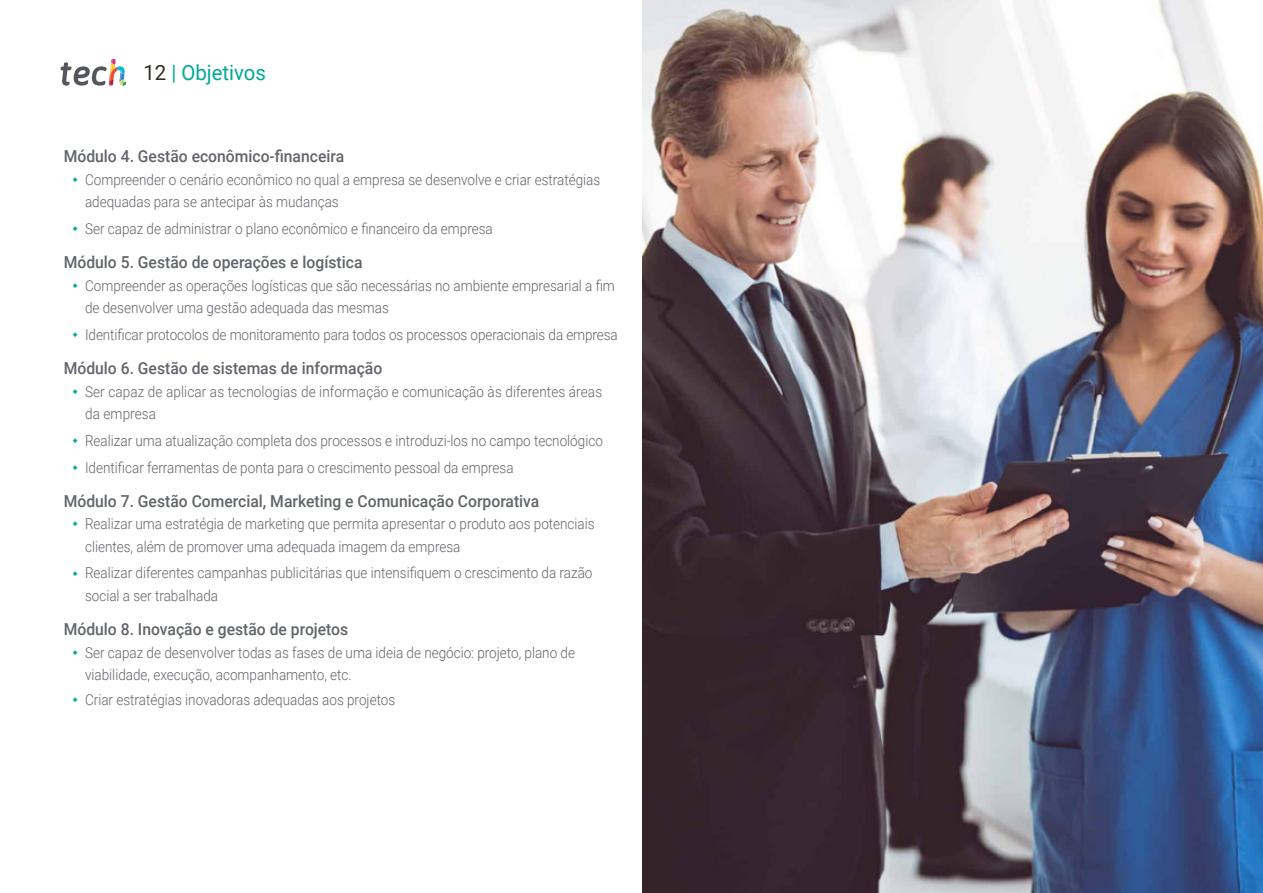
<style>
.page{position:relative;width:1263px;height:893px;background:#fff}
.page>*{position:absolute;margin:0;border:0;box-sizing:border-box;transform-origin:0 0}
.t1{font:21px "Roboto";color:#00a996}
.t2{font:500 16.5px "Roboto";color:#61646a;scale:.95 1}
.t3{font:300 15px/22.5px "Roboto";color:#61646a;scale:.9 1}
.s1{color:#312e20}
</style>
<div class="page">
<svg style="left:61px;top:59px;width:65px;height:27px"></svg>
<img style="left:642px;top:0;width:621px;height:893px">
<h1 class="t1" style="left:144px;top:57px;width:124px"><span class="s1">12</span> | Objetivos</h1>
<p class="t2" style="left:64px;top:145px;width:297px">Módulo 4. Gestão econômico-financeira</p>
<p class="t3" style="left:85px;top:168px;width:574px">Compreender o cenário econômico no qual a empresa se desenvolve e criar estratégias adequadas para se antecipar às mudanças</p>
<p class="t3" style="left:85px;top:217px;width:455px">Ser capaz de administrar o plano econômico e financeiro da empresa</p>
<p class="t2" style="left:64px;top:251px;width:316px">Módulo 5. Gestão de operações e logística</p>
<p class="t3" style="left:85px;top:274px;width:590px">Compreender as operações logísticas que são necessárias no ambiente empresarial a fim de desenvolver uma gestão adequada das mesmas</p>
<p class="t3" style="left:85px;top:323px;width:593px">Identificar protocolos de monitoramento para todos os processos operacionais da empresa</p>
<p class="t2" style="left:64px;top:357px;width:337px">Módulo 6. Gestão de sistemas de informação</p>
<p class="t3" style="left:85px;top:379px;width:576px">Ser capaz de aplicar as tecnologias de informação e comunicação às diferentes áreas da empresa</p>
<p class="t3" style="left:85px;top:427px;width:577px;line-height:26.7px">Realizar uma atualização completa dos processos e introduzi-los no campo tecnológico<br>Identificar ferramentas de ponta para o crescimento pessoal da empresa</p>
<p class="t2" style="left:64px;top:489px;width:502px">Módulo 7. Gestão Comercial, Marketing e Comunicação Corporativa</p>
<p class="t3" style="left:85px;top:512px;width:568px">Realizar uma estratégia de marketing que permita apresentar o produto aos potenciais clientes, além de promover uma adequada imagem da empresa</p>
<p class="t3" style="left:85px;top:561px;width:565px">Realizar diferentes campanhas publicitárias que intensifiquem o crescimento da razão social a ser trabalhada</p>
<p class="t2" style="left:64px;top:618px;width:301px">Módulo 8. Inovação e gestão de projetos</p>
<p class="t3" style="left:85px;top:640px;width:546px">Ser capaz de desenvolver todas as fases de uma ideia de negócio: projeto, plano de viabilidade, execução, acompanhamento, etc.</p>
<p class="t3" style="left:85px;top:688px;width:346px">Criar estratégias inovadoras adequadas aos projetos</p>
</div>
